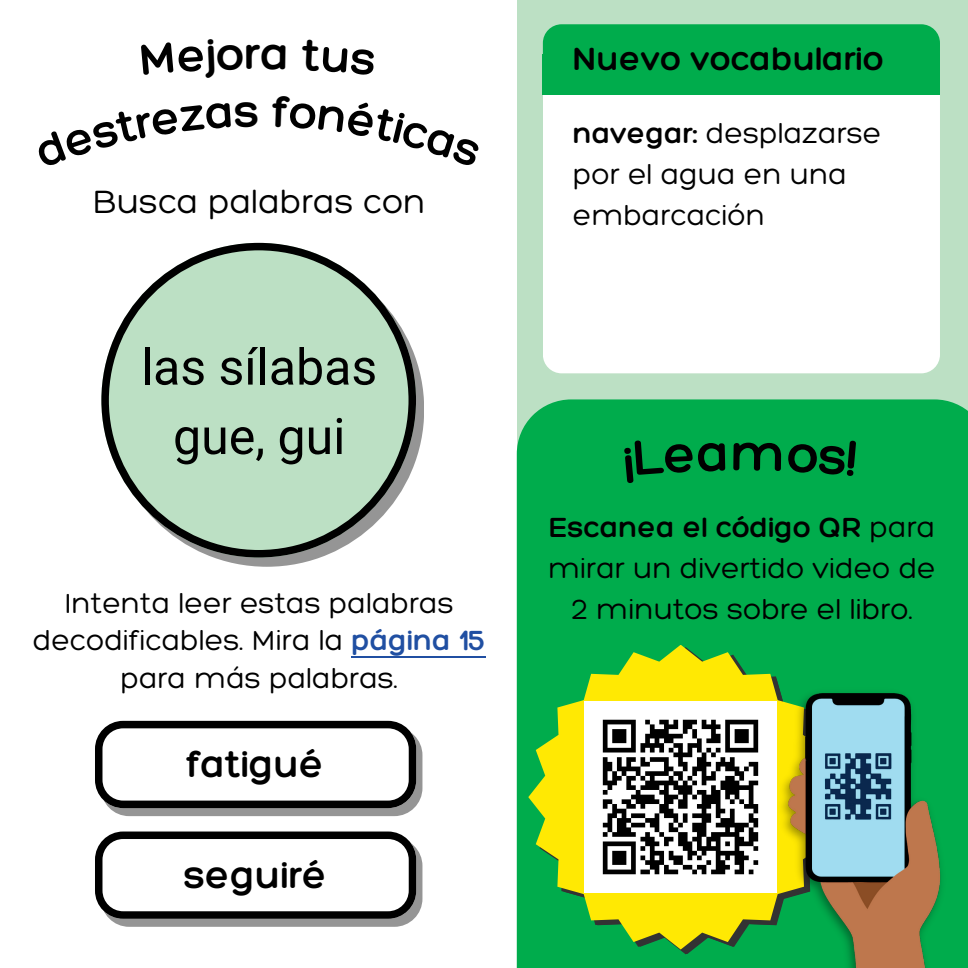
<style>
.page{position:relative;width:968px;height:968px;background:#fff}
.page>*{position:absolute;margin:0;border:0;box-sizing:border-box;transform-origin:0 0}
.t1{font:50px/69.5px "Roboto";color:#000;text-align:center}
.t2{font:300 47.5px "Hero";color:#000}
.t3{font:300 40px "Hero";color:#000}
.t4{font:300 35px "Hero";color:#000}
.t5{font:300 35px "Hero";color:#000}
.t6{font:300 30px/41.2px "Hero";color:#000;text-align:center}
.s1{color:#204fa2}
.s2{font-style:inherit}
</style>
<div class="page">
<div style="left:517px;top:0;width:451px;height:968px;background:#bce0c4"></div>
<div style="left:517px;top:399px;width:451px;height:569px;background:#00ac4c"></div>
<div style="left:543px;top:59px;width:396px;height:314px;background:#fff;border-radius:19px"></div>
<div style="left:543px;top:24px;width:396px;height:64px;background:#00ac4c;border-radius:19px"></div>
<div style="left:101px;top:727px;width:321px;height:89px;background:#959595;border-radius:28px"></div>
<div style="left:101px;top:837px;width:321px;height:89px;background:#959595;border-radius:28px"></div>
<div style="left:543px;top:55px;width:397px;height:40px;background:#00ac4c"></div>
<svg style="left:101px;top:243px;width:315px;height:314px"></svg>
<svg style="left:528px;top:644px;width:305px;height:305px;background:#86c827"></svg>
<img style="left:585px;top:701px;width:188px;height:191px">
<img style="left:773px;top:683px;width:176px;height:285px">
<svg style="left:95px;top:720px;width:321px;height:88px;background:#cbcbcb"></svg>
<svg style="left:95px;top:831px;width:321px;height:87px;background:#cdcdcd"></svg>
<hr style="left:351px;top:656px;width:135px;height:1px;background:#204fa2">
<div style="left:624px;top:438px;width:101px;height:45px;background:#00ac4c"></div>
<svg style="left:733px;top:442px;width:48px;height:29px"></svg>
<div style="left:787px;top:440px;width:69px;height:36px;background:#00ac4c"></div>
<h2 class="t2" style="left:245px;top:24px;width:17px">r</h2>
<h2 class="t4" style="left:573px;top:37px;width:312px">Nuevo vocabulario</h2>
<p class="t5" style="left:93px;top:180px;width:334px">Busca palabras con</p>
<p class="t1" style="left:141px;top:333px;width:238px">las sílabas gue, gui</p>
<p class="t6" style="left:33px;top:583px;width:454px;line-height:37.5px">Intenta leer estas palabras decodificables. Mira la <span class="s1">página 15</span></p>
<p class="t6" style="left:120px;top:657px;width:279px">para más palabras.</p>
<p class="t3" style="left:187px;top:739px;width:139px">fatigué</p>
<p class="t3" style="left:184px;top:850px;width:144px">seguiré</p>
<p class="t6" style="left:573px;top:111px;width:310px;text-align:left"><span class="s2">navegar:</span> desplazarse por el agua en una embarcación</p>
<p class="t6" style="left:548px;top:505px;width:389px"><span class="s2">Escanea el código QR</span> para mirar un divertido video de<br>2 minutos sobre el libro.</p>
</div>
